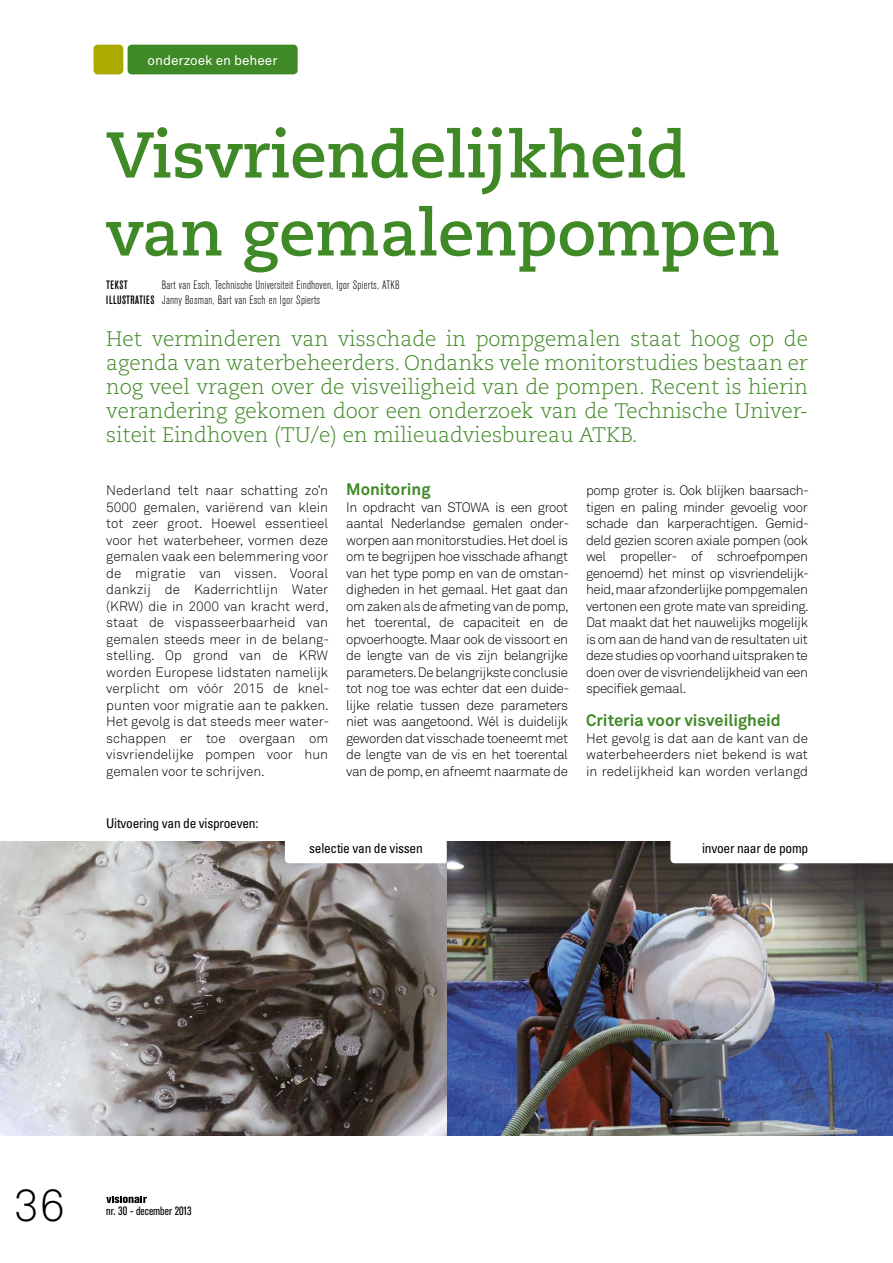
<style>
.page{position:relative;width:893px;height:1263px;background:#fff}
.page>*{position:absolute;margin:0;border:0;box-sizing:border-box;transform-origin:0 0}
.t1{font:700 64.5px/78px "Caecilia";color:#408927}
.t2{font:300 45px "Akkurat";color:#000}
.t3{font:21px/24px "Caecilia Light Os F";color:#408927;text-align:justify}
.t4{font:700 16.5px "Akkurat";color:#408927}
.t5{font:300 13.5px/16.5px "Akkurat";letter-spacing:-.02em;color:#000;text-align:justify}
.t6{font:condensed 13.5px "Univers";letter-spacing:-.02em;color:#000}
.t7{font:13.5px "Akkurat";color:#fff}
.t8{font:300 12px/15px "Akzidenz Grotesk Condensed BQ";letter-spacing:.02em;color:#000}
.t9{font:12px "Akzidenz Grotesk Condensed BQ";color:#000}
.t10{font:500 12px "Akzidenz Grotesk Condensed BQ";letter-spacing:.03em;color:#000}
.s1{font-weight:500}
</style>
<div class="page">
<svg style="left:106px;top:1197px;width:41px;height:6px"></svg>
<div style="left:128px;top:45px;width:170px;height:29px;background:#408927;border-radius:4px"></div>
<div style="left:94px;top:45px;width:29px;height:29px;background:#aa0;border-radius:4px"></div>
<img style="left:0;top:842px;width:893px;height:293px">
<svg style="left:285px;top:842px;width:161px;height:21px"></svg>
<svg style="left:670px;top:841px;width:223px;height:22px"></svg>
<p class="t7" style="left:148px;top:52px;width:131px">onderzoek en beheer</p>
<h1 class="t1" style="left:106px;top:117px;width:675px">Visvriendelijkheid van gemalenpompen</h1>
<p class="t10" style="left:106px;top:278px;width:23px">TEKST</p>
<p class="t8" style="left:106px;top:277px;width:295px;text-indent:56px">Bart van Esch, Technische Universiteit Eindhoven, Igor Spierts, ATKB<br><span class="s1">ILLUSTRATIES</span> Janny Bosman, Bart van Esch en Igor Spierts</p>
<p class="t3" style="left:106px;top:327px;width:703px">Het verminderen van visschade in pompgemalen staat hoog op de agenda van waterbeheerders. Ondanks vele monitorstudies bestaan er nog veel vragen over de visveiligheid van de pompen. Recent is hierin verandering gekomen door een onderzoek van de Technische Univer&shy;siteit Eindhoven (TU/e) en milieuadviesbureau ATKB.</p>
<p class="t5" style="left:106px;top:482px;width:225px">Nederland telt naar schatting zo’n 5000 gemalen, variërend van klein tot zeer groot. Hoewel essentieel voor het waterbeheer, vormen deze gemalen vaak een belemmering voor de migratie van vissen. Vooral dankzij de Kaderrichtlijn Water (KRW) die in 2000 van kracht werd, staat de vispasseerbaarheid van gemalen steeds meer in de belang&shy;stelling. Op grond van de KRW worden Europese lidstaten namelijk verplicht om vóór 2015 de knel&shy;punten voor migratie aan te pakken.<br>Het gevolg is dat steeds meer water&shy;schappen er toe overgaan om visvriendelijke pompen voor hun gemalen voor te schrijven.</p>
<p class="t4" style="left:346px;top:479px;width:86px">Monitoring</p>
<p class="t5" style="left:346px;top:499px;width:225px">In opdracht van STOWA is een groot aantal Nederlandse gemalen onder&shy;worpen aan monitorstudies. Het doel is om te begrijpen hoe visschade afhangt van het type pomp en van de omstan&shy;digheden in het gemaal. Het gaat dan om zaken als de afmeting van de pomp, het toerental, de capaciteit en de opvoerhoogte. Maar ook de vissoort en de lengte van de vis zijn belangrijke parameters. De belangrijkste conclusie tot nog toe was echter dat een duide&shy;lijke relatie tussen deze parameters niet was aangetoond. Wél is duidelijk geworden dat visschade toeneemt met de lengte van de vis en het toerental van de pomp, en afneemt naarmate de</p>
<p class="t6" style="left:106px;top:815px;width:154px">Uitvoering van de visproeven:</p>
<p class="t5" style="left:586px;top:482px;width:225px">pomp groter is. Ook blijken baarsach&shy;tigen en paling minder gevoelig voor schade dan karperachtigen. Gemid&shy;deld gezien scoren axiale pompen (ook wel propeller- of schroefpompen genoemd) het minst op visvriendelijk&shy;heid, maar afzonderlijke pompgemalen vertonen een grote mate van spreiding.<br>Dat maakt dat het nauwelijks mogelijk is om aan de hand van de resultaten uit deze studies op voorhand uitspraken te doen over de visvriendelijkheid van een specifiek gemaal.</p>
<p class="t4" style="left:586px;top:710px;width:196px">Criteria voor visveiligheid</p>
<p class="t5" style="left:586px;top:730px;width:223px">Het gevolg is dat aan de kant van de waterbeheerders niet bekend is wat in redelijkheid kan worden verlangd</p>
<p class="t6" style="left:309px;top:839px;width:115px">selectie van de vissen</p>
<p class="t6" style="left:702px;top:839px;width:108px">invoer naar de pomp</p>
<h2 class="t2" style="left:14px;top:1179px;width:53px">36</h2>
<p class="t9" style="left:106px;top:1204px;width:87px">nr. 30 - december 2013</p>
</div>
